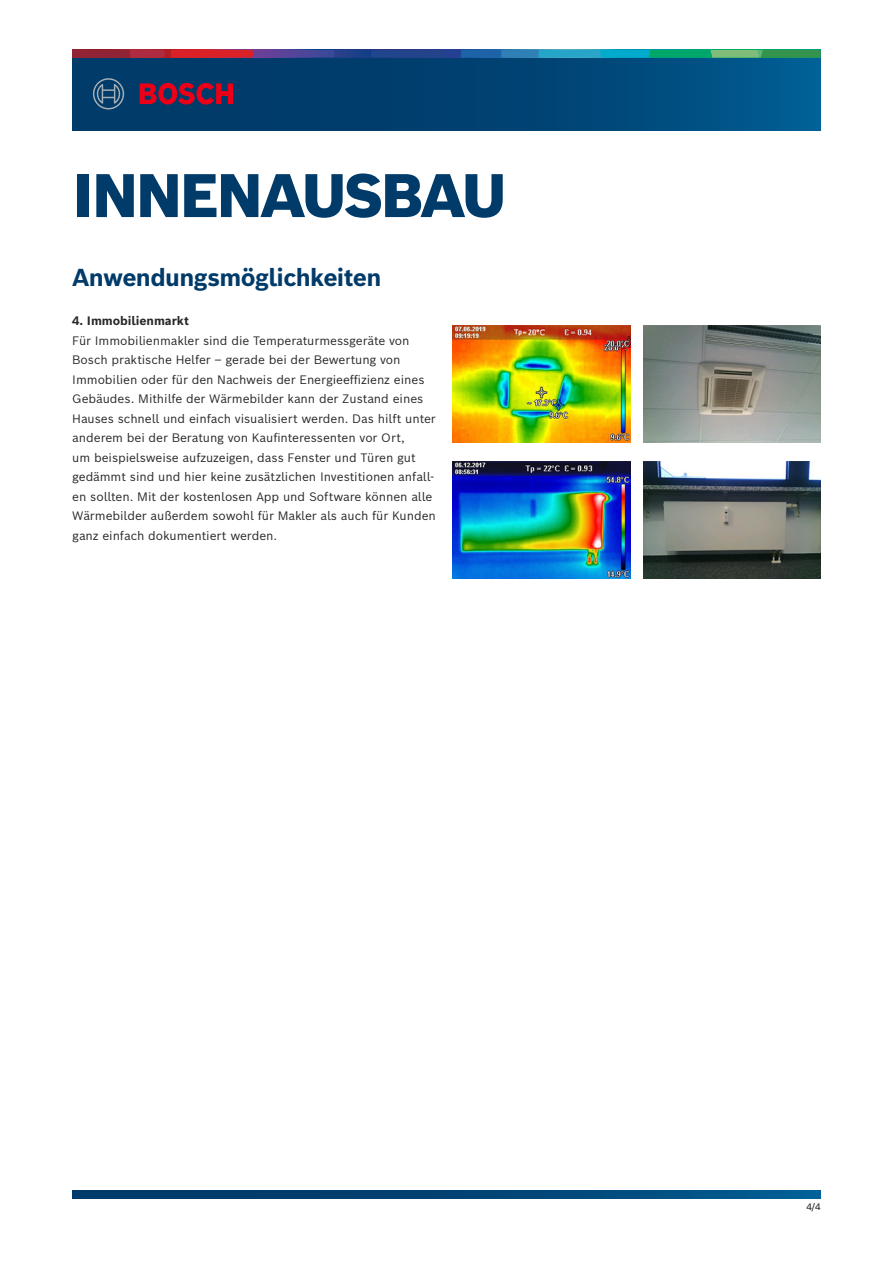
<style>
.page{position:relative;width:893px;height:1263px;background:#fff}
.page>*{position:absolute;margin:0;border:0;box-sizing:border-box;transform-origin:0 0}
.t1{font:900 60px "Bosch Sans";letter-spacing:-.05em;color:#003b6a}
.t2{font:700 24px "Bosch Sans";letter-spacing:-.025em;color:#003b6a}
.t3{font:12px/19.5px "Bosch Sans";letter-spacing:-.005em;color:#292829}
.t4{font:700 12px "Bosch Sans";letter-spacing:-.005em;color:#292829}
.t5{font:500 9px "Bosch Sans";color:#292829}
</style>
<div class="page">
<img style="left:453px;top:325px;width:177px;height:117px">
<img style="left:453px;top:462px;width:177px;height:117px">
<img style="left:643px;top:325px;width:178px;height:117px">
<img style="left:643px;top:462px;width:178px;height:117px">
<svg style="left:72px;top:1191px;width:749px;height:7px;background:#004677"></svg>
<div style="left:72px;top:51px;width:749px;height:79px;background:linear-gradient(to right,#003361,#005589)"></div>
<div style="left:72px;top:50px;width:58px;height:8px;background:#902336"></div>
<svg style="left:130px;top:50px;width:691px;height:8px;background:#486b80"></svg>
<svg style="left:140px;top:83px;width:93px;height:22px;background:#86193a"></svg>
<svg style="left:93px;top:78px;width:31px;height:31px"></svg>
<h1 class="t1" style="left:72px;top:156px;width:436px">INNENAUSBAU</h1>
<h2 class="t2" style="left:72px;top:261px;width:311px">Anwendungsmöglichkeiten</h2>
<p class="t4" style="left:72px;top:313px;width:118px">4. Immobilienmarkt</p>
<p class="t3" style="left:72px;top:330px;width:365px">Für Immobilienmakler sind die Temperaturmessgeräte von Bosch praktische Helfer – gerade bei der Bewertung von Immobilien oder für den Nachweis der Energieeffizienz eines Gebäudes. Mithilfe der Wärmebilder kann der Zustand eines Hauses schnell und einfach visualisiert werden. Das hilft unter anderem bei der Beratung von Kaufinteressenten vor Ort,<br>um beispielsweise aufzuzeigen, dass Fenster und Türen gut gedämmt sind und hier keine zusätzlichen Investitionen anfall&shy;en sollten. Mit der kostenlosen App und Software können alle Wärmebilder außerdem sowohl für Makler als auch für Kunden ganz einfach dokumentiert werden.</p>
<p class="t5" style="left:806px;top:1200px;width:16px">4/4</p>
</div>
